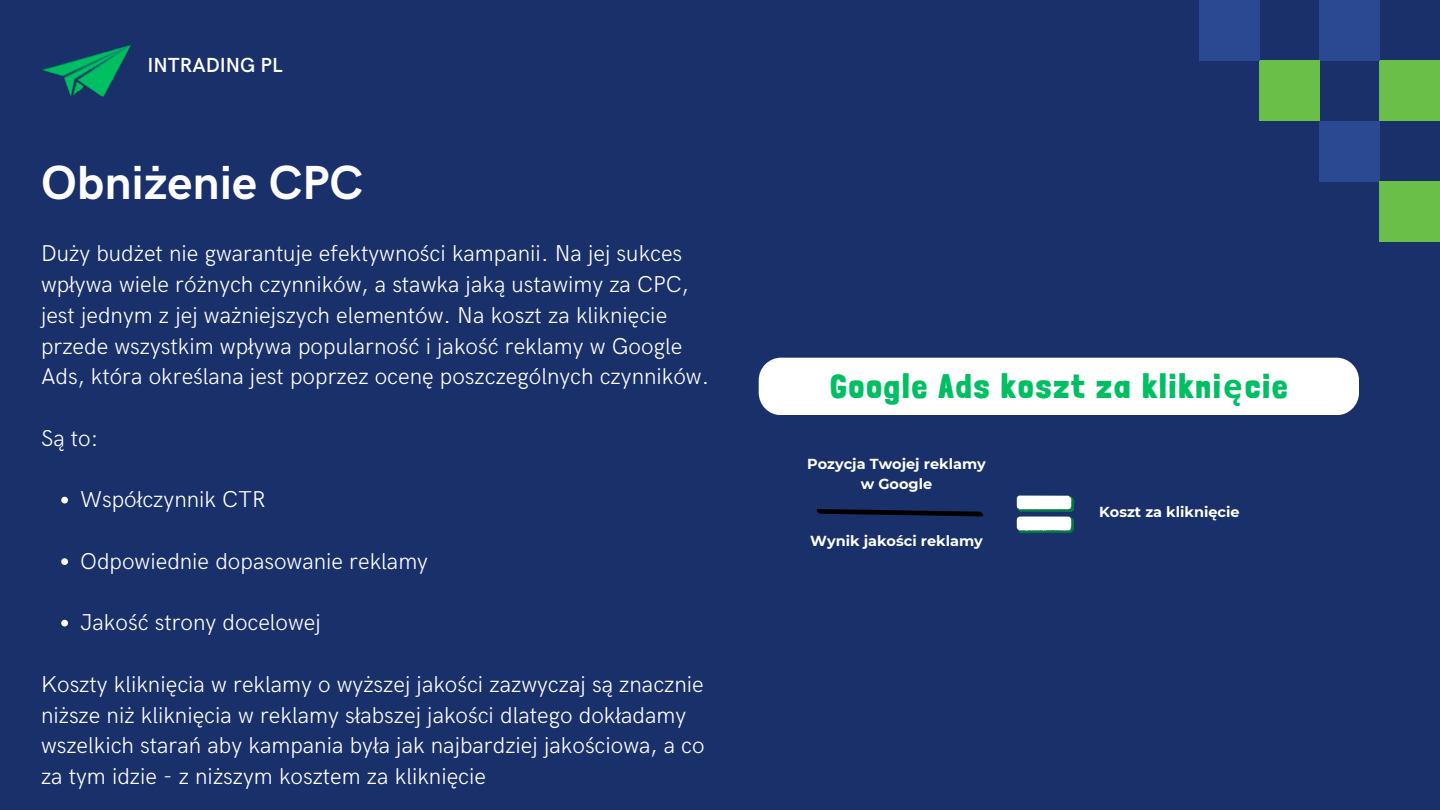
<style>
.page{position:relative;width:1440px;height:810px;background:#19306a}
.page>*{position:absolute;margin:0;border:0;box-sizing:border-box;transform-origin:0 0}
.t1{font:700 48px "HK Grotesk";color:#fff}
.t2{font:900 33.1px "Londrina Solid";letter-spacing:.085em;color:#00bf63}
.t3{font:300 23px/30.8px "HK Grotesk";color:#fff}
.t4{font:600 20.4px "HK Grotesk";color:#fff}
.t5{font:700 14.5px/20.2px "Montserrat";color:#fff;text-align:center}
.s1{font-family:"Noto Sans";font-weight:700}
</style>
<div class="page">
<img style="left:42px;top:44px;width:89px;height:53px">
<img style="left:73px;top:81px;width:12px;height:16px">
<div style="left:1380px;top:61px;width:60px;height:60px;background:#6abf48"></div>
<div style="left:1320px;top:0;width:60px;height:60px;background:#2b4892"></div>
<div style="left:1260px;top:61px;width:60px;height:60px;background:#6abf48"></div>
<div style="left:1320px;top:121px;width:60px;height:60px;background:#2b4892"></div>
<div style="left:1200px;top:0;width:60px;height:60px;background:#2b4892"></div>
<div style="left:1380px;top:181px;width:60px;height:60px;background:#6abf48"></div>
<svg style="left:61px;top:497px;width:7px;height:7px"></svg>
<svg style="left:61px;top:558px;width:7px;height:7px"></svg>
<svg style="left:61px;top:620px;width:7px;height:7px"></svg>
<div style="left:759px;top:358px;width:600px;height:57px;background:#fff;border-radius:22px"></div>
<svg style="left:816px;top:509px;width:168px;height:7px"></svg>
<svg style="left:1017px;top:496px;width:57px;height:37px"></svg>
<h4 class="t4" style="left:148px;top:54px;width:137px">INTRADING PL</h4>
<h3 class="t1" style="left:41px;top:156px;width:324px">Obniżenie CPC</h3>
<h1 class="t3" style="left:41px;top:239px;width:670px">Duży budżet nie gwarantuje efektywności kampanii. Na jej sukces wpływa wiele różnych czynników, a stawka jaką ustawimy za CPC, jest jednym z jej ważniejszych elementów. Na koszt za kliknięcie przede wszystkim wpływa popularność i jakość reklamy w Google Ads, która określana jest poprzez ocenę poszczególnych czynników.</h1>
<h3 class="t3" style="left:41px;top:423px;width:59px">Są to:</h3>
<h3 class="t3" style="left:80px;top:485px;width:187px">Współczynnik CTR</h3>
<p class="t3" style="left:80px;top:546px;width:350px">Odpowiednie dopasowanie reklamy</p>
<p class="t3" style="left:80px;top:608px;width:242px">Jakość strony docelowej</p>
<p class="t3" style="left:41px;top:669px;width:665px">Koszty kliknięcia w reklamy o wyższej jakości zazwyczaj są znacznie niższe niż kliknięcia w reklamy słabszej jakości dlatego dokładamy wszelkich starań aby kampania była jak najbardziej jakościowa, a co za tym idzie - z niższym kosztem za kliknięcie</p>
<h2 class="t2" style="left:830px;top:367px;width:458px">Google Ads koszt za klikni<span class="s1">ę</span>cie</h2>
<p class="t5" style="left:807px;top:453px;width:180px">Pozycja Twojej reklamy w Google</p>
<p class="t5" style="left:810px;top:531px;width:174px">Wynik jakości reklamy</p>
<p class="t5" style="left:1099px;top:502px;width:142px">Koszt za kliknięcie</p>
</div>
